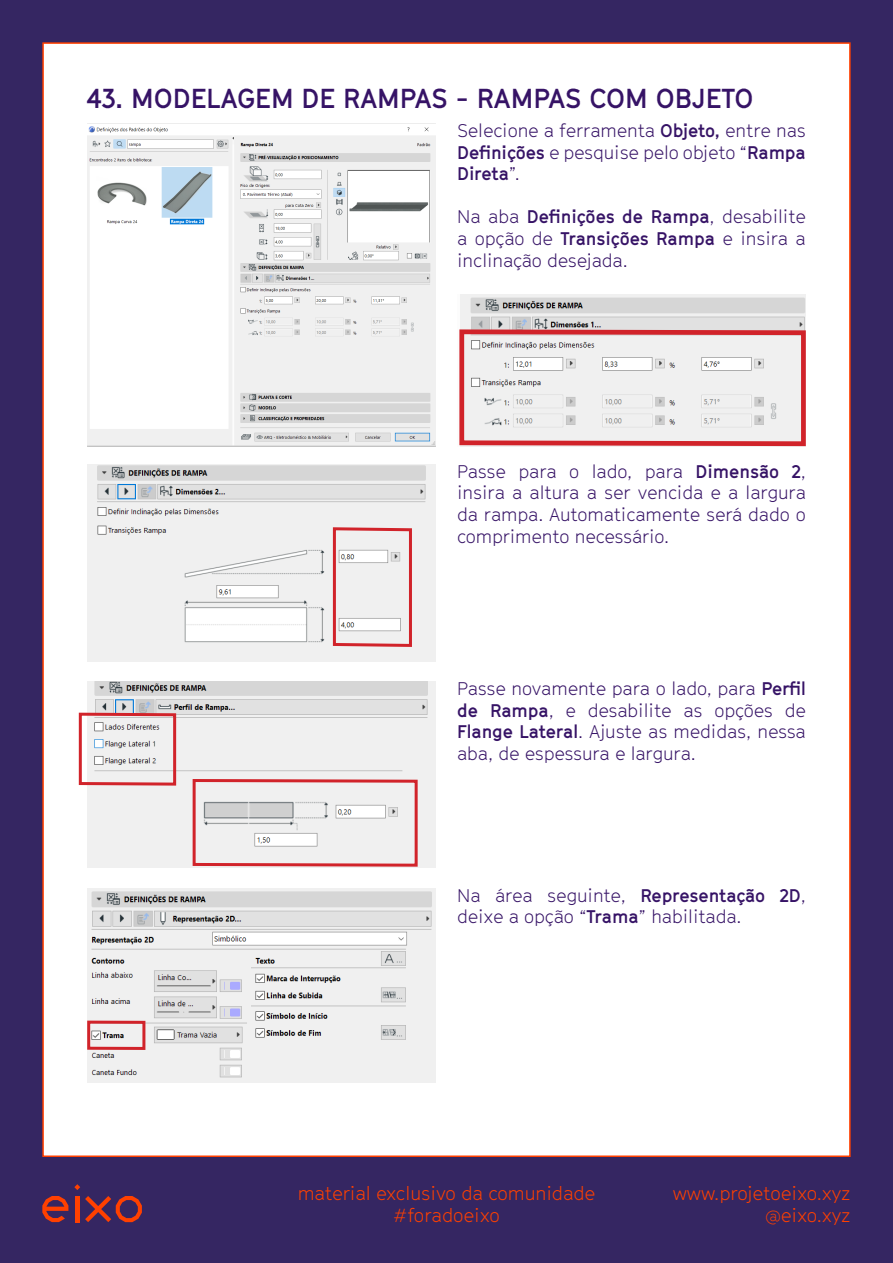
<style>
.page{position:relative;width:893px;height:1263px;background:#fff}
.page>*{position:absolute;margin:0;border:0;box-sizing:border-box;transform-origin:0 0}
.t1{font:700 27px "GT Cinetype";color:#361366}
.t2{font:300 18.6px/22.4px "GT Cinetype";color:#ff4000;text-align:right}
.t3{font:300 18px/21.6px "GT Cinetype";color:#361366;text-align:justify}
.s1{font-weight:700}
</style>
<div class="page">
<div style="left:0;top:0;width:42px;height:1263px;background:#352662"></div>
<div style="left:851px;top:0;width:42px;height:1263px;background:#352662"></div>
<div style="left:31px;top:0;width:862px;height:42px;background:#352662"></div>
<div style="left:31px;top:1157px;width:862px;height:106px;background:#352662"></div>
<img style="left:87px;top:123px;width:349px;height:323px">
<img style="left:460px;top:295px;width:346px;height:32px">
<img style="left:87px;top:464px;width:349px;height:197px">
<img style="left:87px;top:681px;width:349px;height:187px">
<img style="left:87px;top:888px;width:349px;height:194px">
<svg style="left:459px;top:327px;width:347px;height:120px"></svg>
<svg style="left:331px;top:526px;width:82px;height:122px"></svg>
<svg style="left:78px;top:711px;width:100px;height:76px"></svg>
<div style="left:87px;top:1020px;width:58px;height:30px;border:3px solid #d1232a"></div>
<svg style="left:191px;top:777px;width:228px;height:91px"></svg>
<svg style="left:42px;top:1196px;width:26px;height:26px"></svg>
<svg style="left:74px;top:1184px;width:6px;height:6px"></svg>
<hr style="left:75px;top:1196px;width:4px;height:26px;background:#ff4000">
<svg style="left:85px;top:1196px;width:57px;height:26px"></svg>
<p class="t1" style="left:87px;top:82px;width:668px">43. MODELAGEM DE RAMPAS - RAMPAS COM OBJETO</p>
<p class="t3" style="left:457px;top:120px;width:350px">Selecione a ferramenta <span class="s1">Objeto,</span> entre nas <span class="s1">Defnições</span> e pesquise pelo objeto “<span class="s1">Rampa Direta</span>”.</p>
<p class="t3" style="left:457px;top:206px;width:350px">Na aba <span class="s1">Defnições de Rampa</span>, desabilite a opção de <span class="s1">Transições Rampa</span> e insira a inclinação desejada.</p>
<p class="t3" style="left:457px;top:460px;width:350px">Passe para o lado, para <span class="s1">Dimensão 2</span>, insira a altura a ser vencida e a largura da rampa. Automaticamente será dado o comprimento necessário.</p>
<p class="t3" style="left:457px;top:678px;width:350px">Passe novamente para o lado, para <span class="s1">Perfl de Rampa</span>, e desabilite as opções de <span class="s1">Flange Lateral</span>. Ajuste as medidas, nessa aba, de espessura e largura.</p>
<p class="t3" style="left:457px;top:884px;width:350px">Na área seguinte, <span class="s1">Representação 2D</span>, deixe a opção “<span class="s1">Trama</span>” habilitada.</p>
<p class="t2" style="left:298px;top:1182px;width:299px;text-align:center">material exclusivo da comunidade #foradoeixo</p>
<p class="t2" style="left:673px;top:1182px;width:179px">www.projetoeixo.xyz @eixo.xyz</p>
</div>
